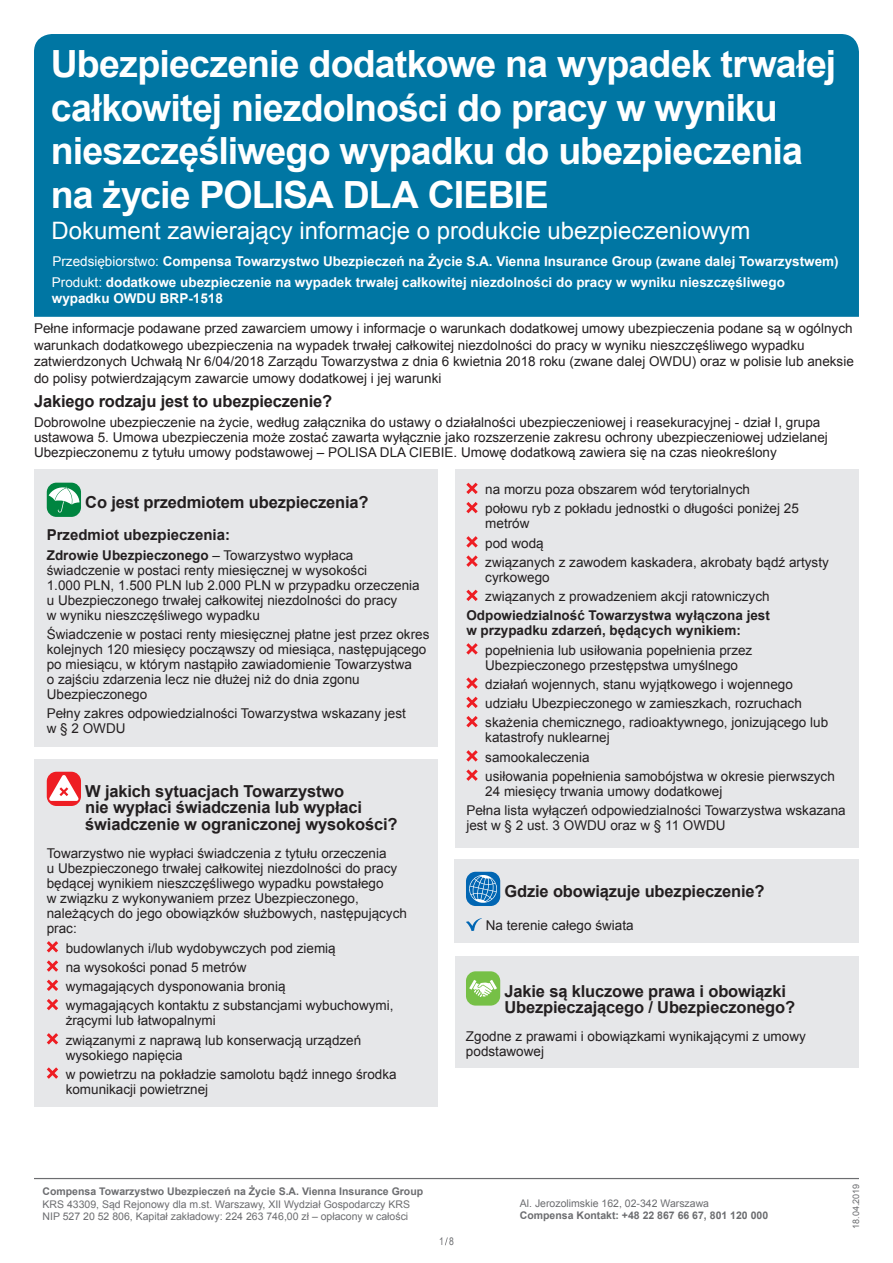
<style>
.page{position:relative;width:893px;height:1263px;background:#fff}
.page>*{position:absolute;margin:0;border:0;box-sizing:border-box;transform-origin:0 0}
.t1{font:700 37.5px/43.5px "Arial";letter-spacing:-.025em;color:#fff}
.t2{font:24px "Arial";color:#fff}
.t3{font:700 16.5px/16.5px "Arial";letter-spacing:-.01em;color:#231f20}
.t4{font:700 15px "Arial";color:#231f20}
.t5{font:13.5px/15px "Arial";color:#231f20}
.t6{font:700 13.5px/20.2px "Arial";color:#fff}
.t7{font:700 13.5px/15px "Arial";color:#231f20}
.t8{font:10.5px/12.6px "Arial";color:#6c6d70}
.t9{font:700 10.5px "Arial";color:#6c6d70}
.t10{font:10.5px "Arial Narrow";color:#6c6d70}
.t11{font:9px "Arial";color:#6c6d70}
.s1{font-weight:400}
.s2{font-weight:700}
</style>
<div class="page">
<svg style="left:445px;top:1237px;width:3px;height:8px"></svg>
<div style="left:34px;top:469px;width:404px;height:278px;background:#e6e7e9"></div>
<div style="left:34px;top:760px;width:404px;height:347px;background:#e6e7e9"></div>
<div style="left:455px;top:469px;width:404px;height:379px;background:#e6e7e9"></div>
<div style="left:34px;top:34px;width:825px;height:283px;background:#0076a3"></div>
<div style="left:47px;top:483px;width:34px;height:34px;background:#008540;border-radius:10px"></div>
<svg style="left:49px;top:486px;width:30px;height:27px"></svg>
<div style="left:47px;top:772px;width:34px;height:34px;background:#ee1d23;border-radius:10px"></div>
<svg style="left:49px;top:775px;width:30px;height:26px"></svg>
<svg style="left:47px;top:941px;width:11px;height:11px"></svg>
<svg style="left:47px;top:960px;width:11px;height:12px"></svg>
<svg style="left:47px;top:979px;width:11px;height:12px"></svg>
<svg style="left:47px;top:999px;width:11px;height:11px"></svg>
<svg style="left:47px;top:1033px;width:11px;height:11px"></svg>
<svg style="left:47px;top:1067px;width:11px;height:12px"></svg>
<div style="left:455px;top:859px;width:404px;height:84px;background:#e6e7e9"></div>
<div style="left:466px;top:872px;width:34px;height:34px;background:#0166b3;border-radius:10px"></div>
<svg style="left:468px;top:875px;width:30px;height:29px"></svg>
<svg style="left:466px;top:918px;width:16px;height:13px"></svg>
<svg style="left:466px;top:483px;width:12px;height:11px"></svg>
<svg style="left:466px;top:502px;width:12px;height:11px"></svg>
<svg style="left:466px;top:536px;width:12px;height:12px"></svg>
<svg style="left:466px;top:555px;width:12px;height:12px"></svg>
<svg style="left:466px;top:590px;width:12px;height:11px"></svg>
<svg style="left:466px;top:643px;width:12px;height:12px"></svg>
<svg style="left:466px;top:677px;width:12px;height:12px"></svg>
<svg style="left:466px;top:697px;width:12px;height:11px"></svg>
<svg style="left:466px;top:716px;width:12px;height:11px"></svg>
<svg style="left:466px;top:750px;width:12px;height:12px"></svg>
<svg style="left:466px;top:769px;width:12px;height:12px"></svg>
<div style="left:455px;top:956px;width:404px;height:112px;background:#e6e7e9"></div>
<div style="left:466px;top:971px;width:34px;height:34px;background:#76c046;border-radius:10px"></div>
<svg style="left:469px;top:980px;width:28px;height:17px"></svg>
<hr style="left:34px;top:1178px;width:825px;height:1px;background:#6c6d70">
<h1 class="t1" style="left:51px;top:44px;width:787px">Ubezpieczenie dodatkowe na wypadek trwałej całkowitej niezdolności do pracy w wyniku nieszczęśliwego wypadku do ubezpieczenia na życie POLISA DLA CIEBIE</h1>
<h2 class="t2" style="left:51px;top:214px;width:700px">Dokument zawierający informacje o produkcie ubezpieczeniowym</h2>
<p class="t6" style="left:52px;top:252px;width:788px"><span class="s1">Przedsiębiorstwo:</span> Compensa Towarzystwo Ubezpieczeń na Życie S.A. Vienna Insurance Group (zwane dalej Towarzystwem)<br><span class="s1">Produkt:</span> dodatkowe ubezpieczenie na wypadek trwałej całkowitej niezdolności do pracy w wyniku nieszczęśliwego</p>
<p class="t6" style="left:52px;top:289px;width:173px">wypadku OWDU BRP-1518</p>
<p class="t5" style="left:34px;top:320px;width:821px;line-height:16.5px">Pełne informacje podawane przed zawarciem umowy i informacje o warunkach dodatkowej umowy ubezpieczenia podane są w ogólnych warunkach dodatkowego ubezpieczenia na wypadek trwałej całkowitej niezdolności do pracy w wyniku nieszczęśliwego wypadku zatwierdzonych Uchwałą Nr 6/04/2018 Zarządu Towarzystwa z dnia 6 kwietnia 2018 roku (zwane dalej OWDU) oraz w polisie lub aneksie do polisy potwierdzającym zawarcie umowy dodatkowej i jej warunki</p>
<p class="t3" style="left:34px;top:394px;width:300px">Jakiego rodzaju jest to ubezpieczenie?</p>
<p class="t5" style="left:34px;top:415px;width:795px">Dobrowolne ubezpieczenie na życie, według załącznika do ustawy o działalności ubezpieczeniowej i reasekuracyjnej - dział I, grupa ustawowa 5. Umowa ubezpieczenia może zostać zawarta wyłącznie jako rozszerzenie zakresu ochrony ubezpieczeniowej udzielanej<br>Ubezpieczonemu z tytułu umowy podstawowej – POLISA DLA CIEBIE. Umowę dodatkową zawiera się na czas nieokreślony</p>
<p class="t3" style="left:85px;top:494px;width:285px">Co jest przedmiotem ubezpieczenia?</p>
<p class="t4" style="left:47px;top:525px;width:185px">Przedmiot ubezpieczenia:</p>
<p class="t5" style="left:47px;top:547px;width:374px"><span class="s2">Zdrowie Ubezpieczonego</span> – Towarzystwo wypłaca świadczenie w postaci renty miesięcznej w wysokości<br>1.000 PLN, 1.500 PLN lub 2.000 PLN w przypadku orzeczenia u Ubezpieczonego trwałej całkowitej niezdolności do pracy<br>w wyniku nieszczęśliwego wypadku</p>
<p class="t5" style="left:47px;top:627px;width:384px">Świadczenie w postaci renty miesięcznej płatne jest przez okres kolejnych 120 miesięcy począwszy od miesiąca, następującego po miesiącu, w którym nastąpiło zawiadomienie Towarzystwa<br>o zajściu zdarzenia lecz nie dłużej niż do dnia zgonu Ubezpieczonego</p>
<p class="t5" style="left:47px;top:706px;width:361px">Pełny zakres odpowiedzialności Towarzystwa wskazany jest w § 2 OWDU</p>
<p class="t5" style="left:485px;top:480px;width:315px;line-height:19.2px">na morzu poza obszarem wód terytorialnych<br>połowu ryb z pokładu jednostki o długości poniżej 25</p>
<p class="t5" style="left:485px;top:514px;width:345px;line-height:19.2px">metrów<br>pod wodą<br>związanych z zawodem kaskadera, akrobaty bądź artysty</p>
<p class="t5" style="left:485px;top:568px;width:286px;line-height:19.2px">cyrkowego<br>związanych z prowadzeniem akcji ratowniczych</p>
<p class="t7" style="left:466px;top:608px;width:305px">Odpowiedzialność Towarzystwa wyłączona jest w przypadku zdarzeń, będących wynikiem:</p>
<p class="t5" style="left:485px;top:642px;width:269px">popełnienia lub usiłowania popełnienia przez<br>Ubezpieczonego przestępstwa umyślnego</p>
<p class="t5" style="left:485px;top:675px;width:344px;line-height:19.2px">działań wojennych, stanu wyjątkowego i wojennego udziału Ubezpieczonego w zamieszkach, rozruchach skażenia chemicznego, radioaktywnego, jonizującego lub</p>
<p class="t5" style="left:485px;top:728px;width:351px;line-height:19.2px">katastrofy nuklearnej<br>samookaleczenia<br>usiłowania popełnienia samobójstwa w okresie pierwszych</p>
<p class="t5" style="left:466px;top:782px;width:381px;line-height:19.2px;text-indent:19px">24 miesięcy trwania umowy dodatkowej<br>Pełna lista wyłączeń odpowiedzialności Towarzystwa wskazana</p>
<p class="t5" style="left:466px;top:818px;width:261px">jest w § 2 ust. 3 OWDU oraz w § 11 OWDU</p>
<p class="t3" style="left:85px;top:783px;width:314px">W jakich sytuacjach Towarzystwo<br>nie wypłaci świadczenia lub wypłaci świadczenie w ograniczonej wysokości?</p>
<p class="t5" style="left:47px;top:846px;width:362px">Towarzystwo nie wypłaci świadczenia z tytułu orzeczenia<br>u Ubezpieczonego trwałej całkowitej niezdolności do pracy będącej wynikiem nieszczęśliwego wypadku powstałego<br>w związku z wykonywaniem przez Ubezpieczonego, należących do jego obowiązków służbowych, następujących prac:</p>
<p class="t5" style="left:66px;top:938px;width:329px;line-height:19.2px">budowlanych i/lub wydobywczych pod ziemią<br>na wysokości ponad 5 metrów<br>wymagających dysponowania bronią<br>wymagających kontaktu z substancjami wybuchowymi,</p>
<p class="t5" style="left:66px;top:1011px;width:297px;line-height:19.2px">żrącymi lub łatwopalnymi<br>związanymi z naprawą lub konserwacją urządzeń</p>
<p class="t5" style="left:66px;top:1045px;width:332px;line-height:19.2px">wysokiego napięcia<br>w powietrzu na pokładzie samolotu bądź innego środka</p>
<p class="t5" style="left:66px;top:1082px;width:144px">komunikacji powietrznej</p>
<p class="t3" style="left:504px;top:883px;width:262px">Gdzie obowiązuje ubezpieczenie?</p>
<p class="t5" style="left:486px;top:917px;width:149px">Na terenie całego świata</p>
<p class="t3" style="left:504px;top:983px;width:292px">Jakie są kluczowe prawa i obowiązki<br>Ubezpieczającego / Ubezpieczonego?</p>
<p class="t5" style="left:466px;top:1029px;width:341px">Zgodne z prawami i obowiązkami wynikającymi z umowy podstawowej</p>
<p class="t9" style="left:43px;top:1184px;width:382px">Compensa Towarzystwo Ubezpieczeń na Życie S.A. Vienna Insurance Group</p>
<p class="t8" style="left:43px;top:1198px;width:369px">KRS 43309, Sąd Rejonowy dla m.st. Warszawy, XII Wydział Gospodarczy KRS<br>NIP 527 20 52 806, Kapitał zakładowy: 224 263 746,00 zł ‒ opłacony w całości</p>
<p class="t8" style="left:520px;top:1197px;width:191px">Al. Jerozolimskie 162, 02-342 Warszawa</p>
<p class="t9" style="left:520px;top:1209px;width:250px">Compensa Kontakt: +48 22 867 66 67, 801 120 000</p>
<p class="t10" style="left:439px;top:1234px;width:16px">1 8</p>
<p class="t11" style="left:850px;top:1229px;width:47px;rotate:-90deg">18.04.2019</p>
</div>
